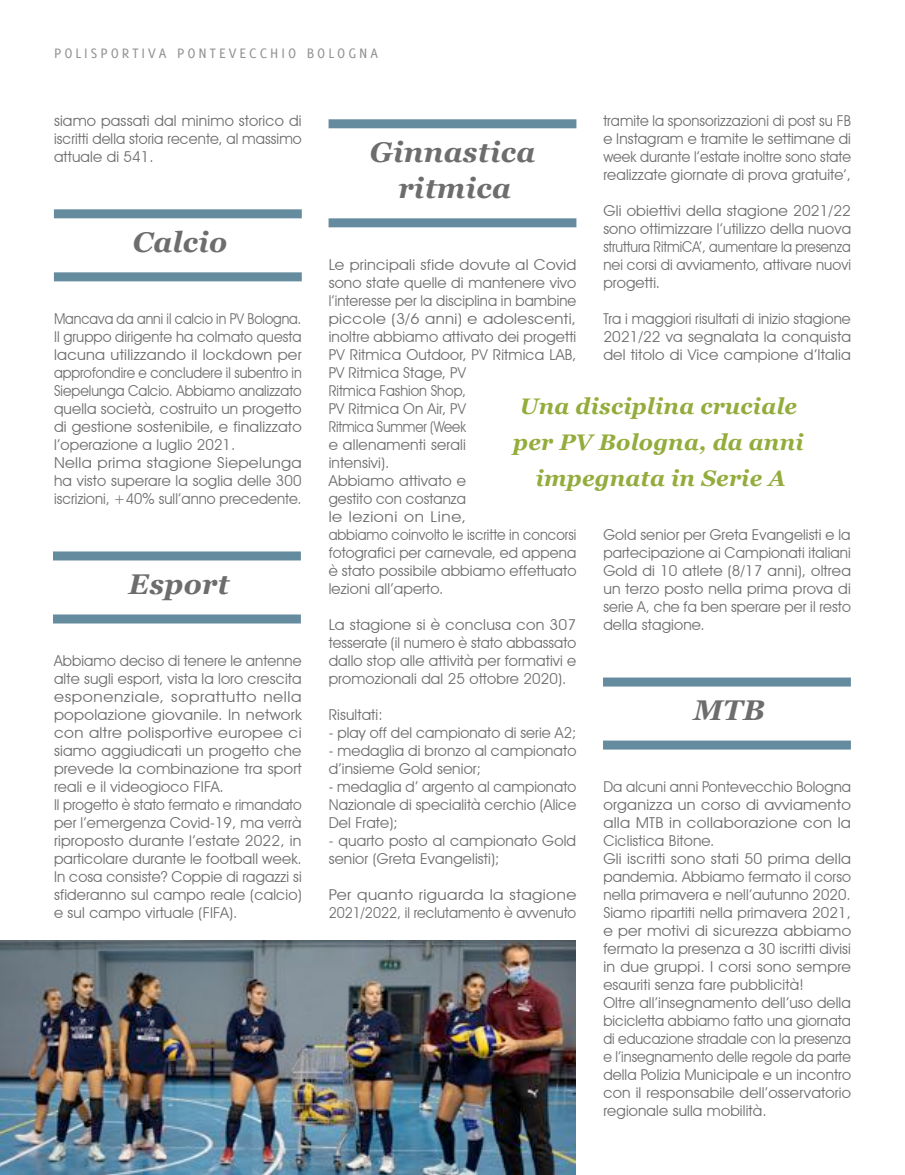
<style>
.page{position:relative;width:905px;height:1175px;background:#fff}
.page>*{position:absolute;margin:0;border:0;box-sizing:border-box;transform-origin:0 0}
.t1{font:italic 700 28.5px/36px "Georgia";letter-spacing:.01em;color:#6c6d6c;text-align:center}
.t2{font:italic 700 22.5px/36px "Georgia";letter-spacing:.01em;color:#93ac3c;text-align:center}
.t3{font:15px/18px "Avant Garde IT Cby BT";letter-spacing:.01em;color:#6c6d6c;text-align:justify}
.t4{font:15px/18px "Avant Garde IT Cby BT";letter-spacing:.01em;color:#6c6d6c;scale:1.04 1}
.t5{font:15px/18px "Avant Garde IT Cby BT";letter-spacing:.01em;color:#6c6d6c;scale:.91 1}
.t6{font:15px/18px "Avant Garde IT Cby BT";letter-spacing:.01em;color:#6c6d6c;text-align:justify;scale:.96 1}
.t7{font:15px/18px "Avant Garde IT Cby BT";letter-spacing:.01em;color:#6c6d6c;scale:1.1 1}
.t8{font:15px "Delicious";letter-spacing:.2em;color:#909190}
</style>
<div class="page">
<img style="left:0;top:940px;width:575px;height:234px">
<div style="left:54px;top:209px;width:248px;height:9px;background:#648b9e"></div>
<div style="left:54px;top:272px;width:248px;height:9px;background:#648b9e"></div>
<div style="left:328px;top:119px;width:248px;height:9px;background:#648b9e"></div>
<div style="left:328px;top:218px;width:248px;height:9px;background:#648b9e"></div>
<div style="left:53px;top:551px;width:248px;height:9px;background:#648b9e"></div>
<div style="left:53px;top:614px;width:248px;height:9px;background:#648b9e"></div>
<div style="left:603px;top:677px;width:247px;height:9px;background:#648b9e"></div>
<div style="left:603px;top:740px;width:247px;height:9px;background:#648b9e"></div>
<p class="t8" style="left:54px;top:45px;width:326px">POLISPORTIVA PONTEVECCHIO BOLOGNA</p>
<p class="t3" style="left:54px;top:112px;width:249px">siamo passati dal minimo storico di iscritti della storia recente, al massimo attuale di 541.</p>
<h1 class="t1" style="left:133px;top:224px;width:96px">Calcio</h1>
<p class="t5" style="left:54px;top:310px;width:274px">Mancava da anni il calcio in PV Bologna.<br>Il gruppo dirigente ha colmato questa lacuna utilizzando il lockdown per approfondire e concludere il subentro in Siepelunga Calcio. Abbiamo analizzato quella società, costruito un progetto di gestione sostenibile, e finalizzato l’operazione a luglio 2021.<br>Nella prima stagione Siepelunga ha visto superare la soglia delle 300 iscrizioni, +40% sull’anno precedente.</p>
<h1 class="t1" style="left:129px;top:566px;width:102px">Esport</h1>
<p class="t3" style="left:54px;top:652px;width:249px;text-align:left">Abbiamo deciso di tenere le antenne alte sugli esport, vista la loro crescita esponenziale, soprattutto nella popolazione giovanile. In network con altre polisportive europee ci siamo aggiudicati un progetto che prevede la combinazione tra sport reali e il videogioco FIFA.<br>Il progetto è stato fermato e rimandato per l’emergenza Covid-19, ma verrà riproposto durante l’estate 2022, in particolare durante le football week.<br>In cosa consiste? Coppie di ragazzi si sfideranno sul campo reale (calcio) e sul campo virtuale (FIFA).</p>
<p class="t6" style="left:603px;top:112px;width:260px">tramite la sponsorizzazioni di post su FB e Instagram e tramite le settimane di week durante l’estate inoltre sono state realizzate giornate di prova gratuite’,</p>
<p class="t3" style="left:603px;top:202px;width:249px">Gli obiettivi della stagione 2021/22 sono ottimizzare l’utilizzo della nuova struttura RitmiCA’, aumentare la presenza nei corsi di avviamento, attivare nuovi progetti.</p>
<p class="t3" style="left:603px;top:310px;width:249px">Tra i maggiori risultati di inizio stagione 2021/22 va segnalata la conquista del titolo di Vice campione d’Italia</p>
<h1 class="t1" style="left:370px;top:134px;width:167px">Ginnastica ritmica</h1>
<p class="t4" style="left:328px;top:256px;width:240px">Le principali sfide dovute al Covid sono state quelle di mantenere vivo l’interesse per la disciplina in bambine piccole (3/6 anni) e adolescenti, inoltre abbiamo attivato dei progetti<br>PV Ritmica Outdoor, PV Ritmica LAB,<br>PV Ritmica Stage, PV<br>Ritmica Fashion Shop,<br>PV Ritmica On Air, PV<br>Ritmica Summer (Week<br>e allenamenti serali<br>intensivi).<br>Abbiamo attivato e<br>gestito con costanza<br>le lezioni on Line,<br>abbiamo coinvolto le iscritte in concorsi fotografici per carnevale, ed appena è stato possibile abbiamo effettuato lezioni all’aperto.</p>
<p class="t3" style="left:328px;top:616px;width:249px">La stagione si è conclusa con 307 tesserate (il numero è stato abbassato dallo stop alle attività per formativi e promozionali dal 25 ottobre 2020).</p>
<p class="t3" style="left:328px;top:706px;width:55px">Risultati:</p>
<p class="t3" style="left:328px;top:724px;width:249px">- play off del campionato di serie A2;</p>
<p class="t3" style="left:328px;top:742px;width:249px">- medaglia di bronzo al campionato d’insieme Gold senior;</p>
<p class="t3" style="left:328px;top:778px;width:249px">- medaglia d’ argento al campionato Nazionale di specialità cerchio (Alice Del Frate);</p>
<p class="t3" style="left:328px;top:832px;width:249px">- quarto posto al campionato Gold senior (Greta Evangelisti);</p>
<p class="t7" style="left:328px;top:886px;width:227px">Per quanto riguarda la stagione<br>2021/2022, il reclutamento è avvenuto</p>
<h2 class="t2" style="left:513px;top:388px;width:292px">Una disciplina cruciale per PV Bologna, da anni impegnata in Serie A</h2>
<p class="t3" style="left:603px;top:526px;width:249px">Gold senior per Greta Evangelisti e la partecipazione ai Campionati italiani Gold di 10 atlete (8/17 anni), oltrea un terzo posto nella prima prova di serie A, che fa ben sperare per il resto della stagione.</p>
<h1 class="t1" style="left:693px;top:692px;width:73px">MTB</h1>
<p class="t3" style="left:603px;top:778px;width:249px;text-align:left">Da alcuni anni Pontevecchio Bologna organizza un corso di avviamento alla MTB in collaborazione con la Ciclistica Bitone.<br>Gli iscritti sono stati 50 prima della pandemia. Abbiamo fermato il corso nella primavera e nell’autunno 2020.<br>Siamo ripartiti nella primavera 2021, e per motivi di sicurezza abbiamo fermato la presenza a 30 iscritti divisi in due gruppi. I corsi sono sempre esauriti senza fare pubblicità!<br>Oltre all’insegnamento dell’uso della bicicletta abbiamo fatto una giornata di educazione stradale con la presenza e l’insegnamento delle regole da parte della Polizia Municipale e un incontro con il responsabile dell’osservatorio regionale sulla mobilità.</p>
</div>
